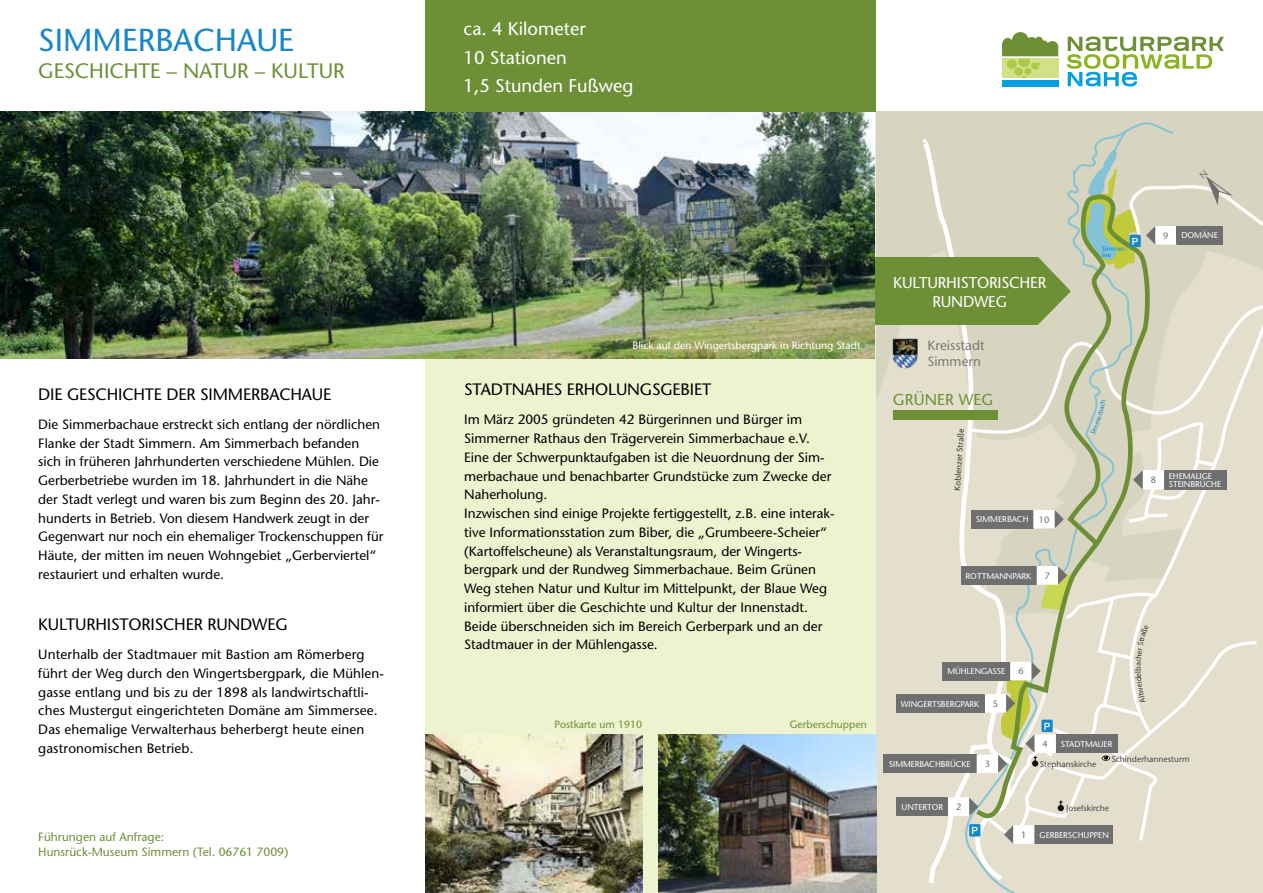
<style>
.page{position:relative;width:1263px;height:893px;background:#fff}
.page>*{position:absolute;margin:0;border:0;box-sizing:border-box;transform-origin:0 0}
.t1{font:31.65px "Stone Sans";color:#1787c9}
.t2{font:20.85px "Stone Sans";color:#6d9037}
.t3{font:18.3px "Stone Sans";color:#fff}
.t4{font:16.5px "Stone Sans";letter-spacing:-.01em;color:#000}
.t5{font:15.75px "Stone Sans";letter-spacing:.01em;color:#6d9037}
.t6{font:15.6px/18.8px "Stone Sans";letter-spacing:-.01em;color:#fff;text-align:center}
.t7{font:13.5px/18.8px "Stone Sans";color:#000}
.t8{font:13.5px/16.2px "Stone Sans";color:#7a7a7a}
.t9{font:12px/14.4px "Stone Sans";color:#6d9037}
.t10{font:10.5px "Stone Sans";color:#fff}
.t11{font:10.5px "Stone Sans";color:#6d9037}
.t12{font:500 9.9px "M Arial";color:#fff}
.t13{font:9.15px "Stone Sans";color:#706f6f}
.t14{font:8.7px "Myriad Pro";color:rgb(0 0 0/.75)}
.t15{font:8.55px "Stone Sans";color:#494b4d}
.t16{font:8.4px/8.4px "Stone Sans";letter-spacing:-.01em;color:#fff}
.t17{font:8.1px "Myriad Pro";color:rgb(0 0 0/.75)}
.t18{font:6.75px/5.4px "Stone Sans";color:#1487c6}
.s1{font-size:9.15px;color:#706f6f}
</style>
<div class="page">
<div style="left:425px;top:111px;width:451px;height:782px;background:#edf2cf"></div>
<img style="left:0;top:111px;width:875px;height:248px">
<div style="left:876px;top:111px;width:387px;height:782px;background:#d7d4bf"></div>
<div style="left:876px;top:325px;width:387px;height:568px;background:#e4decc"></div>
<div style="left:1176px;top:528px;width:87px;height:93px;background:#e4decc"></div>
<svg style="left:960px;top:122px;width:216px;height:771px"></svg>
<svg style="left:920px;top:138px;width:53px;height:747px"></svg>
<svg style="left:973px;top:528px;width:181px;height:38px"></svg>
<div style="left:896px;top:694px;width:89px;height:18px;background:#706f6f"></div>
<div style="left:897px;top:797px;width:51px;height:19px;background:#706f6f"></div>
<img style="left:892px;top:338px;width:26px;height:30px">
<div style="left:875px;top:257px;width:163px;height:68px;background:#6d9037"></div>
<div style="left:883px;top:755px;width:94px;height:18px;background:#706f6f"></div>
<img style="left:658px;top:735px;width:218px;height:158px">
<img style="left:425px;top:734px;width:217px;height:159px">
<svg style="left:1067px;top:37px;width:157px;height:49px"></svg>
<div style="left:1002px;top:80px;width:56px;height:6px;background:#009fe3"></div>
<svg style="left:1002px;top:33px;width:56px;height:45px;background:#aac06f"></svg>
<div style="left:893px;top:410px;width:104px;height:10px;background:#6d9037"></div>
<div style="left:425px;top:0;width:451px;height:111px;background:#6d9037"></div>
<svg style="left:926px;top:566px;width:334px;height:322px"></svg>
<svg style="left:968px;top:129px;width:295px;height:399px"></svg>
<h1 class="t1" style="left:38px;top:21px;width:257px">SIMMERBACHAUE</h1>
<h2 class="t2" style="left:38px;top:58px;width:308px">GESCHICHTE – NATUR – KULTUR</h2>
<p class="t4" style="left:38px;top:384px;width:294px">DIE GESCHICHTE DER SIMMERBACHAUE</p>
<p class="t7" style="left:38px;top:415px;width:347px">Die Simmerbachaue erstreckt sich entlang der nördlichen Flanke der Stadt Simmern. Am Simmerbach befanden sich in früheren Jahrhunderten verschiedene Mühlen. Die Gerberbetriebe wurden im 18. Jahrhundert in die Nähe der Stadt verlegt und waren bis zum Beginn des 20. Jahr&shy;hunderts in Betrieb. Von diesem Handwerk zeugt in der Gegenwart nur noch ein ehemaliger Trockenschuppen für Häute, der mitten im neuen Wohngebiet „Gerberviertel“ restauriert und erhalten wurde.</p>
<p class="t4" style="left:38px;top:614px;width:251px">KULTURHISTORISCHER RUNDWEG</p>
<p class="t7" style="left:38px;top:645px;width:347px">Unterhalb der Stadtmauer mit Bastion am Römerberg führt der Weg durch den Wingertsbergpark, die Mühlen&shy;gasse entlang und bis zu der 1898 als landwirtschaftli&shy;ches Mustergut eingerichteten Domäne am Simmersee.<br>Das ehemalige Verwalterhaus beherbergt heute einen gastronomischen Betrieb.</p>
<h3 class="t3" style="left:463px;top:18px;width:124px">ca. 4 Kilometer</h3>
<h3 class="t3" style="left:463px;top:46px;width:105px">10 Stationen</h3>
<h3 class="t3" style="left:463px;top:75px;width:171px">1,5 Stunden Fußweg</h3>
<p class="t10" style="left:632px;top:339px;width:230px">Blick auf den Wingertsbergpark in Richtung Stadt</p>
<p class="t4" style="left:464px;top:379px;width:248px">STADTNAHES ERHOLUNGSGEBIET</p>
<p class="t7" style="left:464px;top:410px;width:372px">Im März 2005 gründeten 42 Bürgerinnen und Bürger im Simmerner Rathaus den Trägerverein Simmerbachaue e.V.<br>Eine der Schwerpunktaufgaben ist die Neuordnung der Sim&shy;merbachaue und benachbarter Grundstücke zum Zwecke der Naherholung.<br>Inzwischen sind einige Projekte fertiggestellt, z.B. eine interak&shy;tive Informationsstation zum Biber, die „Grumbeere-Scheier“ (Kartoffelscheune) als Veranstaltungsraum, der Wingerts&shy;bergpark und der Rundweg Simmerbachaue. Beim Grünen Weg stehen Natur und Kultur im Mittelpunkt, der Blaue Weg informiert über die Geschichte und Kultur der Innenstadt.<br>Beide überschneiden sich im Bereich Gerberpark und an der Stadtmauer in der Mühlengasse.</p>
<p class="t11" style="left:554px;top:718px;width:89px">Postkarte um 1910</p>
<p class="t11" style="left:790px;top:718px;width:79px">Gerberschuppen</p>
<p class="t6" style="left:893px;top:273px;width:155px">KULTURHISTORISCHER<br>RUNDWEG</p>
<p class="t8" style="left:927px;top:337px;width:59px">Kreisstadt<br>Simmern</p>
<p class="t5" style="left:893px;top:390px;width:102px">GRÜNER WEG</p>
<p class="t14" style="left:952px;top:490px;width:63px;rotate:-86deg">Koblenzer Straße</p>
<p class="t16" style="left:976px;top:515px;width:75px">SIMMERBACH <span class="s1">10</span></p>
<p class="t16" style="left:966px;top:571px;width:67px">ROTTMANNPARK</p>
<p class="t13" style="left:1045px;top:570px;width:7px">7</p>
<p class="t12" style="left:1132px;top:236px;width:8px">P</p>
<p class="t18" style="left:1102px;top:246px;width:27px">Simmer&shy;see</p>
<p class="t13" style="left:1163px;top:230px;width:7px">9</p>
<p class="t16" style="left:1181px;top:231px;width:38px">DOMÄNE</p>
<p class="t13" style="left:1151px;top:475px;width:7px">8</p>
<p class="t16" style="left:1169px;top:472px;width:54px">EHEMALIGE<br>STEINBRÜCHE</p>
<p class="t16" style="left:947px;top:667px;width:59px">MÜHLENGASSE</p>
<p class="t13" style="left:1018px;top:666px;width:7px">6</p>
<p class="t16" style="left:901px;top:700px;width:80px">WINGERTSBERGPARK</p>
<p class="t13" style="left:993px;top:698px;width:7px">5</p>
<p class="t12" style="left:1044px;top:721px;width:8px">P</p>
<p class="t13" style="left:1042px;top:738px;width:7px">4</p>
<p class="t16" style="left:1061px;top:740px;width:53px">STADTMAUER</p>
<p class="t17" style="left:1134px;top:671px;width:6px;rotate:-90deg">b</p>
<p class="t16" style="left:889px;top:760px;width:83px">SIMMERBACHBRÜCKE</p>
<p class="t13" style="left:985px;top:759px;width:7px">3</p>
<p class="t15" style="left:1040px;top:759px;width:58px">Stephanskirche</p>
<p class="t15" style="left:1111px;top:754px;width:80px">Schinderhannesturm</p>
<p class="t16" style="left:902px;top:802px;width:43px">UNTERTOR</p>
<p class="t13" style="left:956px;top:801px;width:7px">2</p>
<p class="t15" style="left:1066px;top:803px;width:45px">Josefskirche</p>
<p class="t12" style="left:971px;top:825px;width:8px">P</p>
<p class="t9" style="left:38px;top:830px;width:252px">Führungen auf Anfrage:<br>Hunsrück-Museum Simmern (Tel. 06761 7009)</p>
<p class="t13" style="left:1021px;top:829px;width:7px">1</p>
<p class="t16" style="left:1039px;top:830px;width:71px">GERBERSCHUPPEN</p>
</div>
